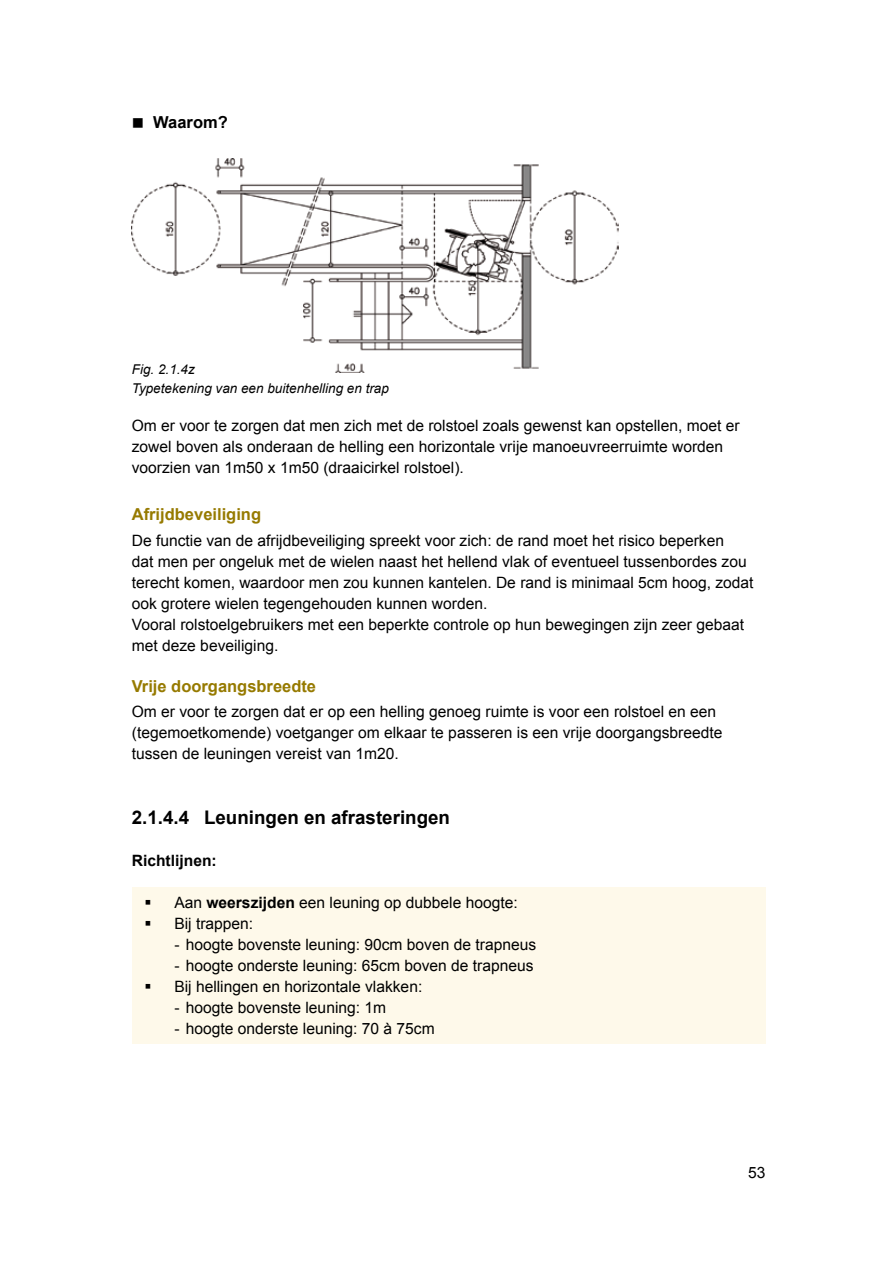
<style>
.page{position:relative;width:893px;height:1263px;background:#fff}
.page>*{position:absolute;margin:0;border:0;box-sizing:border-box;transform-origin:0 0}
.t1{font:700 18.75px "Arial";color:#000}
.t2{font:700 16.5px "Arial";color:#967a00}
.t3{font:700 16.5px "Arial";color:#000}
.t4{font:15.6px/21px "Arial";color:#000}
.t5{font:700 15.6px "Arial";color:#000}
.t6{font:italic 13.5px/18.8px "Arial";color:#000}
.s1{font-weight:700}
</style>
<div class="page">
<img style="left:132px;top:158px;width:486px;height:215px">
<div style="left:132px;top:887px;width:633px;height:157px;background:#fef9ea"></div>
<p class="t3" style="left:132px;top:111px;width:98px">■ Waarom?</p>
<p class="t6" style="left:132px;top:361px;width:259px">Fig. 2.1.4z<br>Typetekening van een buitenhelling en trap</p>
<p class="t4" style="left:132px;top:415px;width:609px">Om er voor te zorgen dat men zich met de rolstoel zoals gewenst kan opstellen, moet er zowel boven als onderaan de helling een horizontale vrije manoeuvreerruimte worden voorzien van 1m50 x 1m50 (draaicirkel rolstoel).</p>
<p class="t2" style="left:132px;top:503px;width:131px">Afrijdbeveiliging</p>
<p class="t4" style="left:132px;top:530px;width:623px">De functie van de afrijdbeveiliging spreekt voor zich: de rand moet het risico beperken<br>dat men per ongeluk met de wielen naast het hellend vlak of eventueel tussenbordes zou terecht komen, waardoor men zou kunnen kantelen. De rand is minimaal 5cm hoog, zodat ook grotere wielen tegengehouden kunnen worden.<br>Vooral rolstoelgebruikers met een beperkte controle op hun bewegingen zijn zeer gebaat met deze beveiliging.</p>
<p class="t2" style="left:132px;top:675px;width:186px">Vrije doorgangsbreedte</p>
<p class="t4" style="left:132px;top:701px;width:592px">Om er voor te zorgen dat er op een helling genoeg ruimte is voor een rolstoel en een (tegemoetkomende) voetganger om elkaar te passeren is een vrije doorgangsbreedte tussen de leuningen vereist van 1m20.</p>
<p class="t1" style="left:132px;top:804px;width:320px">2.1.4.4 Leuningen en afrasteringen</p>
<p class="t5" style="left:132px;top:850px;width:86px">Richtlijnen:</p>
<p class="t4" style="left:145px;top:892px;width:375px">▪ Aan <span class="s1">weerszijden</span> een leuning op dubbele hoogte:</p>
<p class="t4" style="left:145px;top:913px;width:110px">▪ Bij trappen:</p>
<p class="t4" style="left:174px;top:934px;width:363px">- hoogte bovenste leuning: 90cm boven de trapneus</p>
<p class="t4" style="left:174px;top:955px;width:361px">- hoogte onderste leuning: 65cm boven de trapneus</p>
<p class="t4" style="left:145px;top:976px;width:279px">▪ Bij hellingen en horizontale vlakken:</p>
<p class="t4" style="left:174px;top:997px;width:213px">- hoogte bovenste leuning: 1m</p>
<p class="t4" style="left:174px;top:1018px;width:262px">- hoogte onderste leuning: 70 à 75cm</p>
<p class="t4" style="left:748px;top:1162px;width:19px">53</p>
</div>
